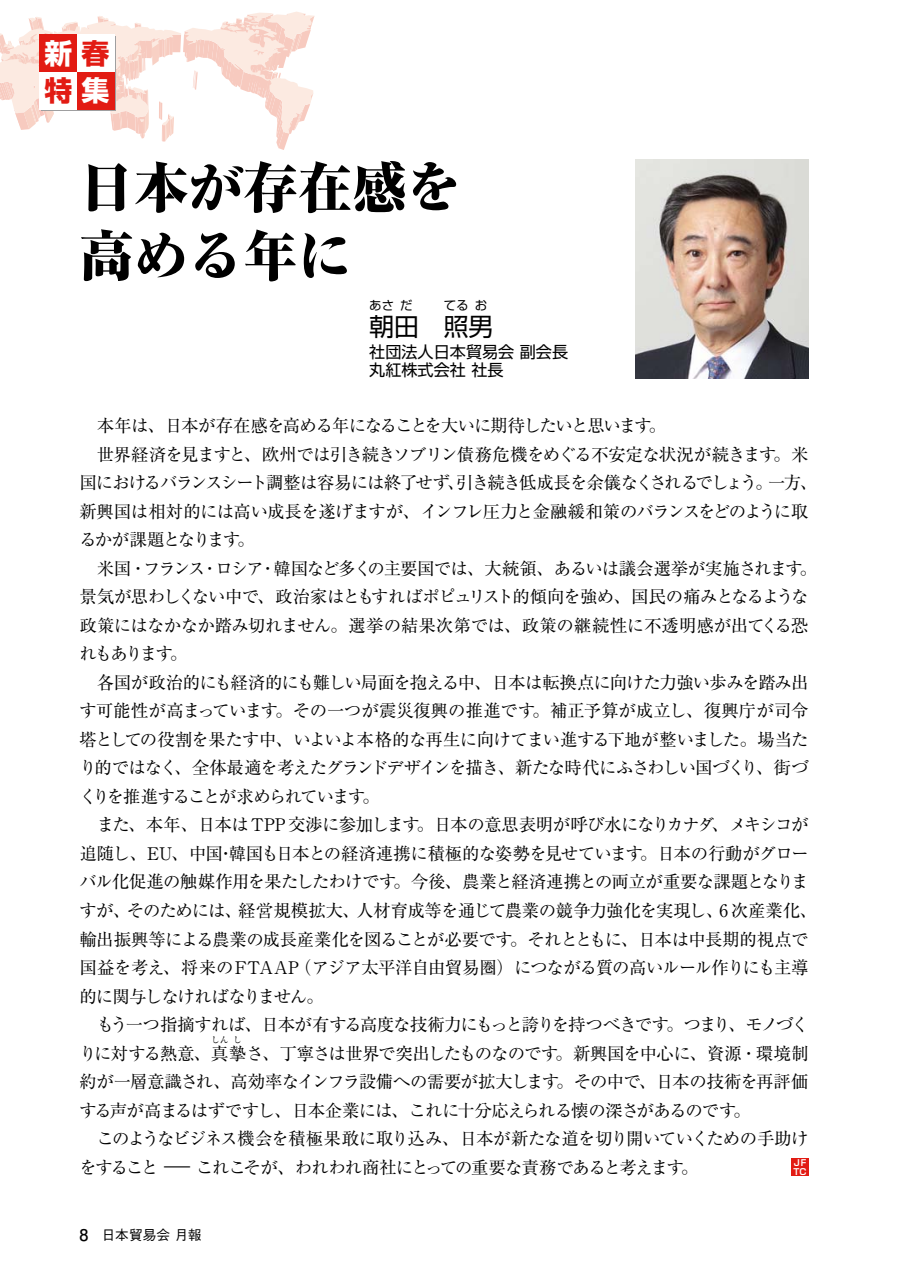
<style>
.page{position:relative;width:903px;height:1275px;background:#fff}
.page>*{position:absolute;margin:0;border:0;box-sizing:border-box;transform-origin:0 0}
.t1{font:800 expanded 54.6px/68.2px "Ryumin Pr 5";color:#000}
.t2{font:27.82px/36.9px "Shin Go Pro Bold 90 pv RKSJ H";color:#fff}
.t3{font:24.85px "Shin Go Pro";color:#000}
.t4{font:17.32px/28.5px "Ryumin Pro";letter-spacing:-.045em;color:#000}
.t5{font:17.32px "Ryumin Pro";letter-spacing:-.07em;color:#000}
.t6{font:17.32px "Ryumin Pro";letter-spacing:-.025em;color:#000}
.t7{font:17.32px "Ryumin Pro";letter-spacing:-.015em;color:#000}
.t8{font:17.32px "Ryumin Pro";color:#000}
.t9{font:17.32px "Ryumin Pro";letter-spacing:-.095em;color:#000}
.t10{font:17.32px "Ryumin Pro";letter-spacing:-.085em;color:#000}
.t11{font:16.1px/18.6px "Shin Go Pro";color:#000}
.t12{font:500 13.65px "Gothic BBB Pro";color:#000}
.t13{font:12.42px "Shin Go Pro";color:#000}
.t14{font:700 8.75px/8.8px "Shin Go Pro De";color:#fff}
.t15{font:8.75px "Ryumin Pro";color:#000}
.s1{color:#e21b13}
.s2{font-family:"Futo Go B101 Pro";font-weight:700;font-size:16.1px}
</style>
<div class="page">
<svg style="left:0;top:12px;width:314px;height:138px"></svg>
<svg style="left:42px;top:37px;width:74px;height:74px"></svg>
<div style="left:40px;top:72px;width:37px;height:37px;background:#fff"></div>
<div style="left:77px;top:72px;width:37px;height:37px;background:#e21b13"></div>
<div style="left:40px;top:35px;width:37px;height:37px;background:#e21b13"></div>
<div style="left:77px;top:35px;width:37px;height:37px;background:#fff"></div>
<div style="left:791px;top:1158px;width:18px;height:18px;background:#e21b13"></div>
<img style="left:635px;top:160px;width:174px;height:218px">
<h2 class="t2" style="left:44px;top:32px;width:67px">新<span class="s1">春特</span>集</h2>
<h1 class="t1" style="left:79px;top:150px;width:383px">日本が存在感を高める年に</h1>
<p class="t13" style="left:369px;top:295px;width:26px">あさ</p>
<p class="t13" style="left:400px;top:295px;width:14px">だ</p>
<p class="t13" style="left:444px;top:295px;width:26px">てる</p>
<p class="t13" style="left:475px;top:295px;width:14px">お</p>
<p class="t11" style="left:369px;top:340px;width:200px">社団法人日本貿易会 副会長丸紅株式会社 社長</p>
<h3 class="t3" style="left:369px;top:306px;width:126px">朝田　照男</h3>
<p class="t4" style="left:97px;top:410px;width:571px">本年は、日本が存在感を高める年になることを大いに期待したいと思います。</p>
<p class="t4" style="left:97px;top:439px;width:713px">世界経済を見ますと、欧州では引き続きソブリン債務危機をめぐる不安定な状況が続きます。米</p>
<p class="t5" style="left:79px;top:469px;width:739px">国におけるバランスシート調整は容易には終了せず、引き続き低成長を余儀なくされるでしょう。一方、</p>
<p class="t4" style="left:79px;top:496px;width:731px">新興国は相対的には高い成長を遂げますが、インフレ圧力と金融緩和策のバランスをどのように取</p>
<p class="t10" style="left:79px;top:526px;width:177px">るかが課題となります。</p>
<p class="t4" style="left:97px;top:553px;width:722px">米国・フランス・ロシア・韓国など多くの主要国では、大統領、あるいは議会選挙が実施されます。</p>
<p class="t4" style="left:79px;top:581px;width:731px">景気が思わしくない中で、政治家はともすればポピュリスト的傾向を強め、国民の痛みとなるような</p>
<p class="t7" style="left:79px;top:612px;width:731px">政策にはなかなか踏み切れません。選挙の結果次第では、政策の継続性に不透明感が出てくる恐</p>
<p class="t4" style="left:79px;top:638px;width:110px">れもあります。</p>
<p class="t4" style="left:97px;top:667px;width:713px">各国が政治的にも経済的にも難しい局面を抱える中、日本は転換点に向けた力強い歩みを踏み出</p>
<p class="t8" style="left:79px;top:697px;width:731px">す可能性が高まっています。その一つが震災復興の推進です。補正予算が成立し、復興庁が司令</p>
<p class="t4" style="left:79px;top:724px;width:731px">塔としての役割を果たす中、いよいよ本格的な再生に向けてまい進する下地が整いました。場当た</p>
<p class="t4" style="left:79px;top:752px;width:731px">り的ではなく、全体最適を考えたグランドデザインを描き、新たな時代にふさわしい国づくり、街づ</p>
<p class="t9" style="left:79px;top:783px;width:302px">くりを推進することが求められています。</p>
<p class="t4" style="left:97px;top:809px;width:713px">また、本年、日本はTPP 交渉に参加します。日本の意思表明が呼び水になりカナダ、メキシコが</p>
<p class="t4" style="left:79px;top:838px;width:731px">追随し、EU、中国・韓国も日本との経済連携に積極的な姿勢を見せています。日本の行動がグロー</p>
<p class="t4" style="left:79px;top:866px;width:731px">バル化促進の触媒作用を果たしたわけです。今後、農業と経済連携との両立が重要な課題となりま</p>
<p class="t6" style="left:79px;top:897px;width:739px">すが、そのためには、経営規模拡大、人材育成等を通じて農業の競争力強化を実現し、6 次産業化、</p>
<p class="t4" style="left:79px;top:924px;width:731px">輸出振興等による農業の成長産業化を図ることが必要です。それとともに、日本は中長期的視点で</p>
<p class="t4" style="left:79px;top:952px;width:731px">国益を考え、将来のFTAAP（アジア太平洋自由貿易圏）につながる質の高いルール作りにも主導</p>
<p class="t4" style="left:79px;top:981px;width:246px">的に関与しなければなりません。</p>
<p class="t4" style="left:97px;top:1009px;width:713px">もう一つ指摘すれば、日本が有する高度な技術力にもっと誇りを持つべきです。つまり、モノづく</p>
<p class="t4" style="left:79px;top:1038px;width:731px">りに対する熱意、真摯さ、丁寧さは世界で突出したものなのです。新興国を中心に、資源・環境制</p>
<p class="t15" style="left:211px;top:1033px;width:19px">しん</p>
<p class="t15" style="left:233px;top:1033px;width:10px">し</p>
<p class="t4" style="left:79px;top:1066px;width:731px">約が一層意識され、高効率なインフラ設備への需要が拡大します。その中で、日本の技術を再評価する声が高まるはずですし、日本企業には、これに十分応えられる懐の深さがあるのです。</p>
<p class="t4" style="left:79px;top:1123px;width:731px;text-indent:17px">このようなビジネス機会を積極果敢に取り込み、日本が新たな道を切り開いていくための手助けをすること — これこそが、われわれ商社にとっての重要な責務であると考えます。</p>
<p class="t14" style="left:793px;top:1157px;width:15px">JF<br>TC</p>
<p class="t12" style="left:79px;top:1224px;width:123px"><span class="s2">8</span>　日本貿易会 月報</p>
</div>
